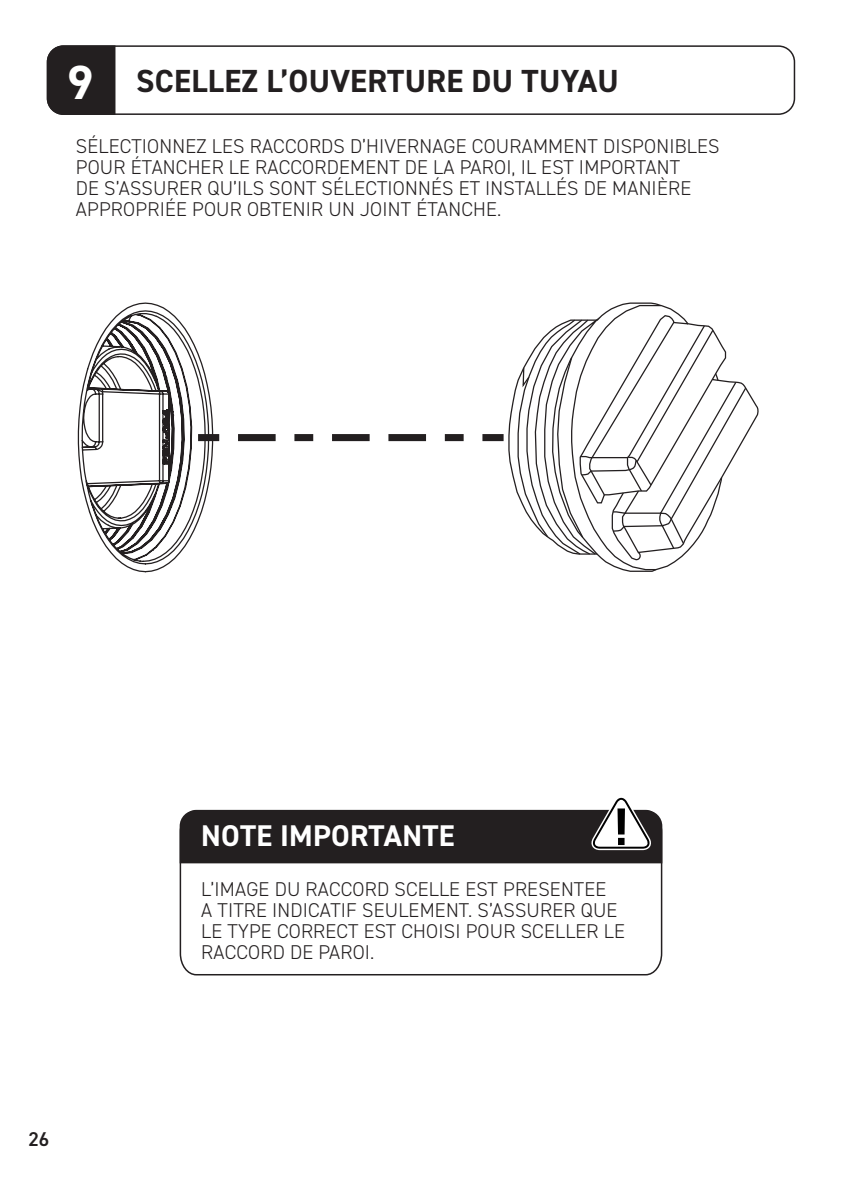
<style>
.page{position:relative;width:842px;height:1191px;background:#fff}
.page>*{position:absolute;margin:0;border:0;box-sizing:border-box;transform-origin:0 0}
.Step_Numbers{font:700 48px "DIN2014";color:#fff}
.Step_by_step_Titles{font:700 32px "DIN2014";letter-spacing:.01em;color:#231f20}
._16pt_Bold_heading{font:700 30px "DIN2014";letter-spacing:.01em;color:#fff}
.Body_Text_Capitals{font:300 20px/21px "DIN2014";letter-spacing:.01em;color:#231f20}
.t1{font:600 20px "DIN2014";color:#231f20}
</style>
<div class="page">
<div style="left:47px;top:45px;width:748px;height:70px;border:2px solid #231f20;border-radius:16px"></div>
<div style="left:46px;top:45px;width:70px;height:70px;background:#231f20"></div>
<svg style="left:508px;top:302px;width:154px;height:270px"></svg>
<svg style="left:517px;top:313px;width:230px;height:248px"></svg>
<div style="left:482px;top:434px;width:22px;height:7px;background:#231f20"></div>
<svg style="left:388px;top:434px;width:76px;height:7px"></svg>
<svg style="left:238px;top:434px;width:132px;height:7px"></svg>
<div style="left:198px;top:434px;width:21px;height:7px;background:#231f20"></div>
<svg style="left:77px;top:302px;width:137px;height:271px"></svg>
<svg style="left:179px;top:823px;width:484px;height:153px"></svg>
<svg style="left:180px;top:797px;width:482px;height:66px"></svg>
<p class="Step_Numbers" style="left:68px;top:50px;width:27px">9</p>
<p class="Step_by_step_Titles" style="left:136px;top:60px;width:484px">SCELLEZ L’OUVERTURE DU TUYAU</p>
<p class="Body_Text_Capitals" style="left:76px;top:136px;width:645px">SÉLECTIONNEZ LES RACCORDS D’HIVERNAGE COURAMMENT DISPONIBLES POUR ÉTANCHER LE RACCORDEMENT DE LA PAROI, IL EST IMPORTANT<br>DE S’ASSURER QU’ILS SONT SÉLECTIONNÉS ET INSTALLÉS DE MANIÈRE APPROPRIÉE POUR OBTENIR UN JOINT ÉTANCHE.</p>
<p class="t1" style="left:28px;top:1125px;width:22px">26</p>
<p class="_16pt_Bold_heading" style="left:201px;top:816px;width:255px">NOTE IMPORTANTE</p>
<p class="Body_Text_Capitals" style="left:201px;top:878px;width:425px">L’IMAGE DU RACCORD SCELLE EST PRESENTEE<br>A TITRE INDICATIF SEULEMENT. S’ASSURER QUE LE TYPE CORRECT EST CHOISI POUR SCELLER LE RACCORD DE PAROI.</p>
</div>
